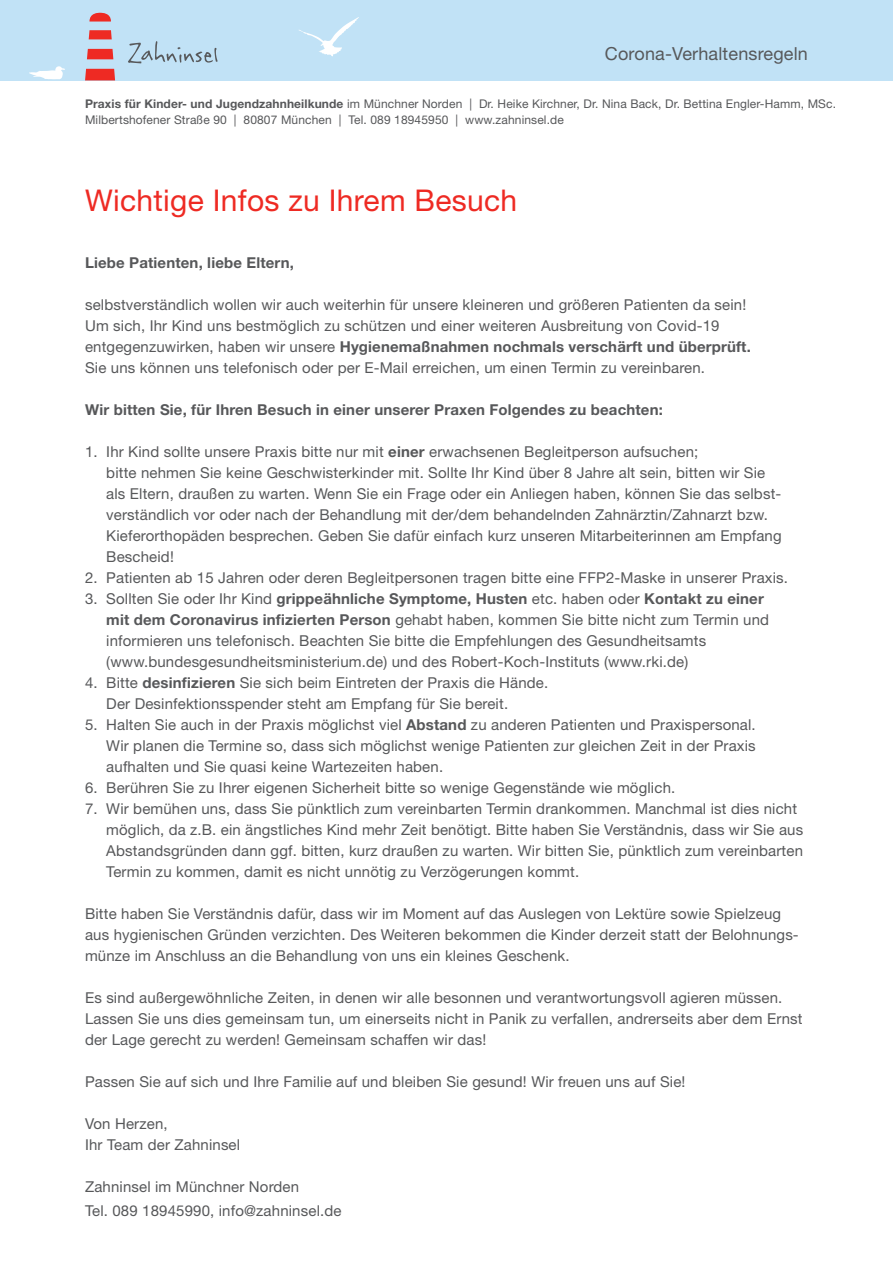
<style>
.page{position:relative;width:893px;height:1263px;background:#fff}
.page>*{position:absolute;margin:0;border:0;box-sizing:border-box;transform-origin:0 0}
.t1{font:30px "Helvetica Neue LT";letter-spacing:.01em;color:#ee2a23}
.t2{font:18px "Helvetica Neue LT";letter-spacing:.01em;color:#57585a}
.t3{font:15px/21px "Helvetica Neue LT";letter-spacing:.01em;color:#57585a}
.t4{font:700 15px "Helvetica Neue LT";letter-spacing:.01em;color:#57585a}
.t5{font:12px/15.8px "Helvetica Neue LT";letter-spacing:.01em;color:#57585a}
.s1{font-weight:700}
</style>
<div class="page">
<div style="left:0;top:0;width:893px;height:80px;background:#c1e2f6"></div>
<svg style="left:299px;top:17px;width:60px;height:39px"></svg>
<svg style="left:29px;top:66px;width:36px;height:13px"></svg>
<svg style="left:128px;top:41px;width:90px;height:22px"></svg>
<svg style="left:89px;top:13px;width:22px;height:9px"></svg>
<svg style="left:89px;top:30px;width:23px;height:9px"></svg>
<svg style="left:85px;top:69px;width:30px;height:11px"></svg>
<svg style="left:87px;top:49px;width:26px;height:10px"></svg>
<p class="t2" style="left:605px;top:42px;width:204px">Corona-Verhaltensregeln</p>
<p class="t5" style="left:85px;top:96px;width:752px"><span class="s1">Praxis für Kinder- und Jugendzahnheilkunde</span> im Münchner Norden | Dr. Heike Kirchner, Dr. Nina Back, Dr. Bettina Engler-Hamm, MSc.<br>Milbertshofener Straße 90 | 80807 München | Tel. 089 18945950 | www.zahninsel.de</p>
<h1 class="t1" style="left:85px;top:182px;width:434px">Wichtige Infos zu Ihrem Besuch</h1>
<p class="t4" style="left:85px;top:253px;width:211px">Liebe Patienten, liebe Eltern,</p>
<p class="t3" style="left:85px;top:294px;width:667px">selbstverständlich wollen wir auch weiterhin für unsere kleineren und größeren Patienten da sein!<br>Um sich, Ihr Kind uns bestmöglich zu schützen und einer weiteren Ausbreitung von Covid-19 entgegenzuwirken, haben wir unsere <span class="s1">Hygienemaßnahmen nochmals verschärft und überprüft.<br></span>Sie uns können uns telefonisch oder per E-Mail erreichen, um einen Termin zu vereinbaren.</p>
<p class="t4" style="left:85px;top:400px;width:579px">Wir bitten Sie, für Ihren Besuch in einer unserer Praxen Folgendes zu beachten:</p>
<p class="t3" style="left:106px;top:441px;width:677px;text-indent:-21px">1. Ihr Kind sollte unsere Praxis bitte nur mit <span class="s1">einer</span> erwachsenen Begleitperson aufsuchen;<br>bitte nehmen Sie keine Geschwisterkinder mit. Sollte Ihr Kind über 8 Jahre alt sein, bitten wir Sie als Eltern, draußen zu warten. Wenn Sie ein Frage oder ein Anliegen haben, können Sie das selbst&shy;verständlich vor oder nach der Behandlung mit der/dem behandelnden Zahnärztin/Zahnarzt bzw.<br>Kieferorthopäden besprechen. Geben Sie dafür einfach kurz unseren Mitarbeiterinnen am Empfang Bescheid!</p>
<p class="t3" style="left:85px;top:567px;width:705px">2. Patienten ab 15 Jahren oder deren Begleitpersonen tragen bitte eine FFP2-Maske in unserer Praxis.</p>
<p class="t3" style="left:106px;top:588px;width:664px;text-indent:-21px">3. Sollten Sie oder Ihr Kind <span class="s1">grippeähnliche Symptome, Husten</span> etc. haben oder <span class="s1">Kontakt zu einer mit dem Coronavirus infizierten Person</span> gehabt haben, kommen Sie bitte nicht zum Termin und informieren uns telefonisch. Beachten Sie bitte die Empfehlungen des Gesundheitsamts (www.bundesgesundheitsministerium.de) und des Robert-Koch-Instituts (www.rki.de)</p>
<p class="t3" style="left:106px;top:672px;width:443px;text-indent:-21px">4. Bitte <span class="s1">desinfizieren</span> Sie sich beim Eintreten der Praxis die Hände.<br>Der Desinfektionsspender steht am Empfang für Sie bereit.</p>
<p class="t3" style="left:106px;top:714px;width:651px;text-align:justify;text-indent:-21px">5. Halten Sie auch in der Praxis möglichst viel <span class="s1">Abstand</span> zu anderen Patienten und Praxispersonal.<br>Wir planen die Termine so, dass sich möglichst wenige Patienten zur gleichen Zeit in der Praxis aufhalten und Sie quasi keine Wartezeiten haben.</p>
<p class="t3" style="left:85px;top:777px;width:592px">6. Berühren Sie zu Ihrer eigenen Sicherheit bitte so wenige Gegenstände wie möglich.</p>
<p class="t3" style="left:106px;top:798px;width:698px;text-indent:-21px">7. Wir bemühen uns, dass Sie pünktlich zum vereinbarten Termin drankommen. Manchmal ist dies nicht möglich, da z.B. ein ängstliches Kind mehr Zeit benötigt. Bitte haben Sie Verständnis, dass wir Sie aus Abstandsgründen dann ggf. bitten, kurz draußen zu warten. Wir bitten Sie, pünktlich zum vereinbarten Termin zu kommen, damit es nicht unnötig zu Verzögerungen kommt.</p>
<p class="t3" style="left:85px;top:903px;width:715px">Bitte haben Sie Verständnis dafür, dass wir im Moment auf das Auslegen von Lektüre sowie Spielzeug aus hygienischen Gründen verzichten. Des Weiteren bekommen die Kinder derzeit statt der Belohnungs&shy;münze im Anschluss an die Behandlung von uns ein kleines Geschenk.</p>
<p class="t3" style="left:85px;top:987px;width:719px">Es sind außergewöhnliche Zeiten, in denen wir alle besonnen und verantwortungsvoll agieren müssen.<br>Lassen Sie uns dies gemeinsam tun, um einerseits nicht in Panik zu verfallen, andrerseits aber dem Ernst der Lage gerecht zu werden! Gemeinsam schaffen wir das!</p>
<p class="t3" style="left:85px;top:1071px;width:602px">Passen Sie auf sich und Ihre Familie auf und bleiben Sie gesund! Wir freuen uns auf Sie!</p>
<p class="t3" style="left:85px;top:1113px;width:157px">Von Herzen,<br>Ihr Team der Zahninsel</p>
<p class="t3" style="left:85px;top:1174px;width:258px;line-height:24px">Zahninsel im Münchner Norden<br>Tel. 089 18945990, info@zahninsel.de</p>
</div>
